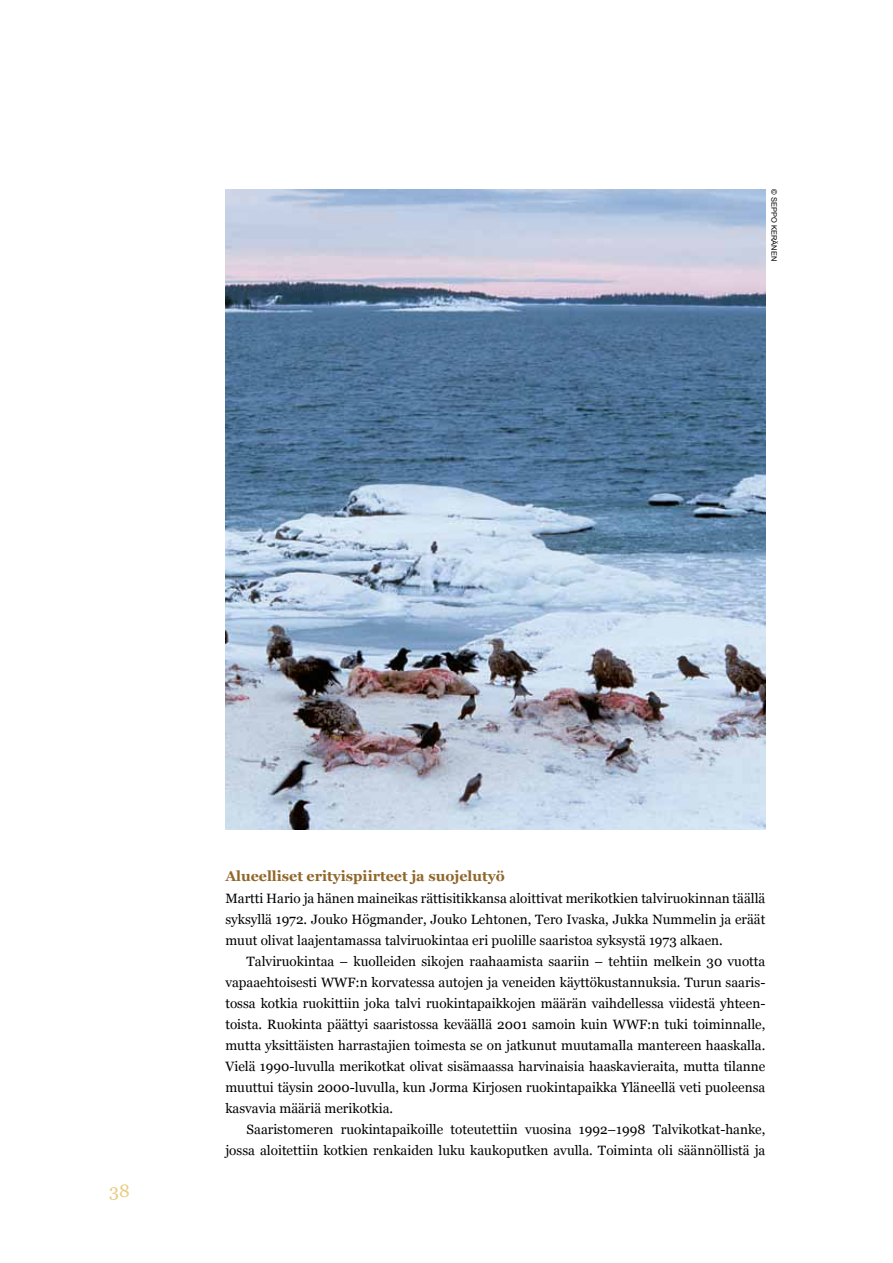
<style>
.page{position:relative;width:893px;height:1263px;background:#fff}
.page>*{position:absolute;margin:0;border:0;box-sizing:border-box;transform-origin:0 0}
.t1{font:18px "Georgia";color:#e8cd83}
.t2{font:700 14.25px "Georgia";color:#90672a}
.t3{font:13.5px/21px "Georgia";color:#000;text-align:justify}
.t4{font:7.5px "Arial";color:#000}
</style>
<div class="page">
<img style="left:225px;top:189px;width:540px;height:640px">
<p class="t4" style="left:779px;top:189px;width:72px;rotate:90deg">© seppo keränen</p>
<h1 class="t1" style="left:109px;top:1178px;width:22px">38</h1>
<p class="t2" style="left:225px;top:865px;width:281px">Alueelliset erityispiirteet ja suojelutyö</p>
<p class="t3" style="left:225px;top:888px;width:541px">Martti Hario ja hänen maineikas rättisitikkansa aloittivat merikotkien talviruokinnan täällä syksyllä 1972. Jouko Högmander, Jouko Lehtonen, Tero Ivaska, Jukka Nummelin ja eräät muut olivat laajentamassa talviruokintaa eri puolille saaristoa syksystä 1973 alkaen.</p>
<p class="t3" style="left:225px;top:951px;width:542px;text-indent:21px">Talviruokintaa – kuolleiden sikojen raahaamista saariin – tehtiin melkein 30 vuotta vapaaehtoisesti WWF:n korvatessa autojen ja veneiden käyttökustannuksia. Turun saaris&shy;tossa kotkia ruokittiin joka talvi ruokintapaikkojen määrän vaihdellessa viidestä yhteen&shy;toista. Ruokinta päättyi saaristossa keväällä 2001 samoin kuin WWF:n tuki toiminnalle, mutta yksittäisten harrastajien toimesta se on jatkunut muutamalla mantereen haaskalla.<br>Vielä 1990-luvulla merikotkat olivat sisämaassa harvinaisia haaskavieraita, mutta tilanne muuttui täysin 2000-luvulla, kun Jorma Kirjosen ruokintapaikka Yläneellä veti puoleensa kasvavia määriä merikotkia.</p>
<p class="t3" style="left:225px;top:1119px;width:542px;text-align:right">Saaristomeren ruokintapaikoille toteutettiin vuosina 1992–1998 Talvikotkat-hanke, jossa aloitettiin kotkien renkaiden luku kaukoputken avulla. Toiminta oli säännöllistä ja</p>
</div>
